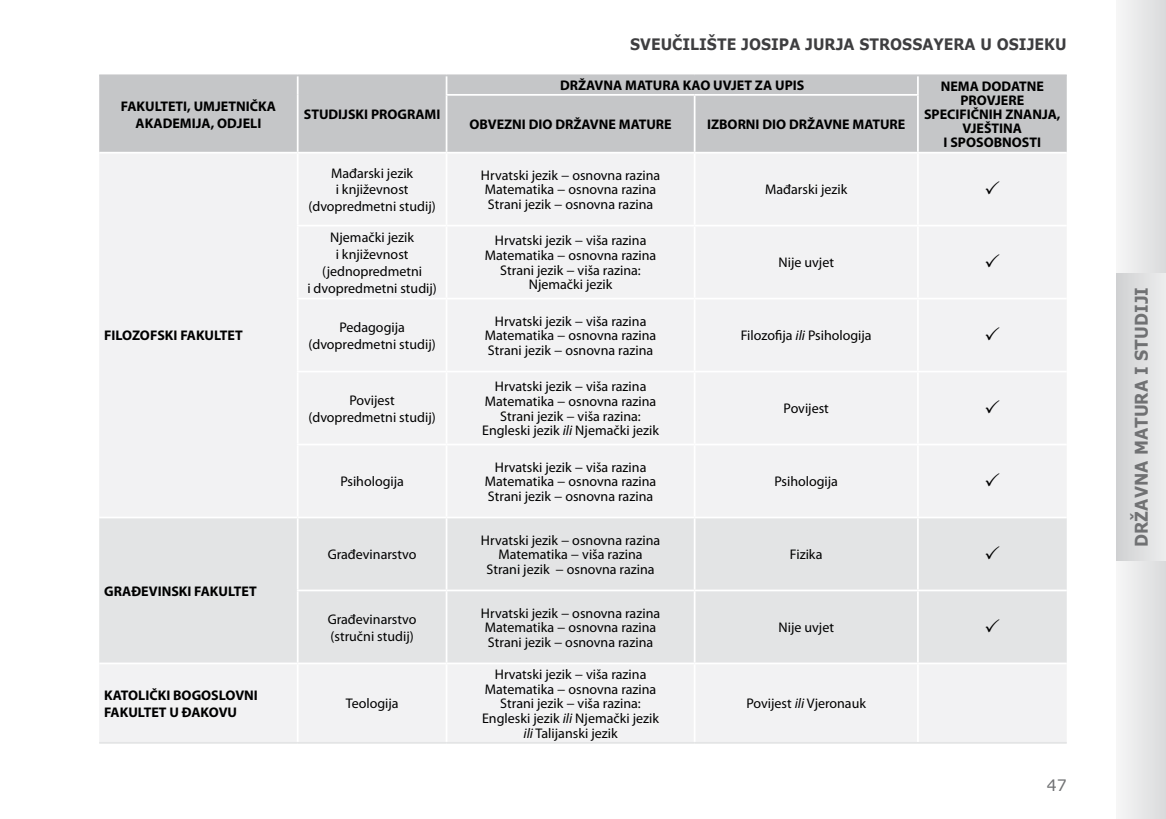
<style>
.page{position:relative;width:1166px;height:819px;background:#fff}
.page>*{position:absolute;margin:0;border:0;box-sizing:border-box;transform-origin:0 0}
.t1{font:700 17.5px "Verdana";color:#707173;scale:.9 1}
.t2{font:700 15.75px "Verdana";color:#3e3e40;scale:.9 1}
.t3{font:15.75px "Verdana";color:#707173}
.t4{font:14px/14.7px "Myriad Pro";color:#000;text-align:center}
.t5{font:700 14px/14px "Myriad Pro";color:#000;text-align:center}
.s1{font-style:italic}
</style>
<div class="page">
<div style="left:1116px;top:0;width:50px;height:819px;background:linear-gradient(to right,#f6f6f7,#dadbdc)"></div>
<div style="left:1116px;top:273px;width:50px;height:288px;background:linear-gradient(to right,#d0d1d2,#eceded)"></div>
<div style="left:99px;top:76px;width:968px;height:76px;background:#c5c6c8"></div>
<div style="left:99px;top:154px;width:968px;height:588px;background:#f2f2f3"></div>
<div style="left:99px;top:518px;width:968px;height:144px;background:#e3e4e5"></div>
<hr style="left:297px;top:153px;width:2px;height:72px;background:#fff">
<hr style="left:446px;top:153px;width:1px;height:72px;background:#fff">
<hr style="left:694px;top:153px;width:1px;height:72px;background:#fff">
<hr style="left:917px;top:153px;width:2px;height:72px;background:#fff">
<hr style="left:297px;top:225px;width:149px;height:1px;background:#fff">
<hr style="left:297px;top:226px;width:2px;height:72px;background:#fff">
<hr style="left:446px;top:225px;width:248px;height:1px;background:#fff">
<hr style="left:446px;top:226px;width:1px;height:72px;background:#fff">
<hr style="left:694px;top:225px;width:224px;height:1px;background:#fff">
<hr style="left:694px;top:226px;width:1px;height:72px;background:#fff">
<hr style="left:918px;top:225px;width:149px;height:1px;background:#fff">
<hr style="left:917px;top:226px;width:2px;height:72px;background:#fff">
<hr style="left:297px;top:298px;width:149px;height:1px;background:#fff">
<hr style="left:297px;top:299px;width:2px;height:71px;background:#fff">
<hr style="left:446px;top:298px;width:248px;height:1px;background:#fff">
<hr style="left:446px;top:299px;width:1px;height:71px;background:#fff">
<hr style="left:694px;top:298px;width:224px;height:1px;background:#fff">
<hr style="left:694px;top:299px;width:1px;height:71px;background:#fff">
<hr style="left:918px;top:298px;width:149px;height:1px;background:#fff">
<hr style="left:917px;top:299px;width:2px;height:71px;background:#fff">
<hr style="left:297px;top:370px;width:149px;height:2px;background:#fff">
<hr style="left:297px;top:372px;width:2px;height:71px;background:#fff">
<hr style="left:446px;top:370px;width:248px;height:2px;background:#fff">
<hr style="left:446px;top:372px;width:1px;height:71px;background:#fff">
<hr style="left:694px;top:370px;width:224px;height:2px;background:#fff">
<hr style="left:694px;top:372px;width:1px;height:71px;background:#fff">
<hr style="left:918px;top:370px;width:149px;height:2px;background:#fff">
<hr style="left:917px;top:372px;width:2px;height:71px;background:#fff">
<hr style="left:297px;top:443px;width:149px;height:2px;background:#fff">
<hr style="left:297px;top:445px;width:2px;height:71px;background:#fff">
<hr style="left:446px;top:443px;width:248px;height:2px;background:#fff">
<hr style="left:446px;top:445px;width:1px;height:71px;background:#fff">
<hr style="left:694px;top:443px;width:224px;height:2px;background:#fff">
<hr style="left:694px;top:445px;width:1px;height:71px;background:#fff">
<hr style="left:918px;top:443px;width:149px;height:2px;background:#fff">
<hr style="left:917px;top:445px;width:2px;height:71px;background:#fff">
<hr style="left:99px;top:516px;width:199px;height:2px;background:#fff">
<hr style="left:298px;top:516px;width:148px;height:2px;background:#fff">
<hr style="left:297px;top:518px;width:2px;height:71px;background:#fff">
<hr style="left:446px;top:516px;width:248px;height:2px;background:#fff">
<hr style="left:446px;top:518px;width:1px;height:71px;background:#fff">
<hr style="left:694px;top:516px;width:224px;height:2px;background:#fff">
<hr style="left:694px;top:518px;width:1px;height:71px;background:#fff">
<hr style="left:918px;top:516px;width:149px;height:2px;background:#fff">
<hr style="left:917px;top:518px;width:2px;height:71px;background:#fff">
<hr style="left:297px;top:589px;width:149px;height:2px;background:#fff">
<hr style="left:297px;top:591px;width:2px;height:71px;background:#fff">
<hr style="left:446px;top:589px;width:248px;height:2px;background:#fff">
<hr style="left:446px;top:591px;width:1px;height:71px;background:#fff">
<hr style="left:694px;top:589px;width:224px;height:2px;background:#fff">
<hr style="left:694px;top:591px;width:1px;height:71px;background:#fff">
<hr style="left:918px;top:589px;width:149px;height:2px;background:#fff">
<hr style="left:917px;top:591px;width:2px;height:71px;background:#fff">
<hr style="left:99px;top:662px;width:199px;height:2px;background:#fff">
<hr style="left:298px;top:662px;width:148px;height:2px;background:#fff">
<hr style="left:297px;top:664px;width:2px;height:78px;background:#fff">
<hr style="left:446px;top:662px;width:248px;height:2px;background:#fff">
<hr style="left:446px;top:664px;width:1px;height:78px;background:#fff">
<hr style="left:694px;top:662px;width:224px;height:2px;background:#fff">
<hr style="left:694px;top:664px;width:1px;height:78px;background:#fff">
<hr style="left:918px;top:662px;width:149px;height:2px;background:#fff">
<hr style="left:917px;top:664px;width:2px;height:78px;background:#fff">
<svg style="left:297px;top:76px;width:2px;height:19px"></svg>
<hr style="left:297px;top:95px;width:2px;height:57px;background:#fff">
<svg style="left:446px;top:76px;width:1px;height:18px"></svg>
<svg style="left:917px;top:76px;width:2px;height:18px"></svg>
<hr style="left:446px;top:94px;width:248px;height:2px;background:#fff">
<hr style="left:446px;top:96px;width:1px;height:56px;background:#fff">
<hr style="left:694px;top:94px;width:225px;height:2px;background:#fff">
<hr style="left:694px;top:96px;width:1px;height:56px;background:#fff">
<hr style="left:917px;top:96px;width:2px;height:56px;background:#fff">
<hr style="left:99px;top:74px;width:199px;height:2px;background:#c5c6c8">
<hr style="left:298px;top:74px;width:148px;height:2px;background:#c5c6c8">
<hr style="left:446px;top:74px;width:248px;height:2px;background:#c5c6c8">
<hr style="left:694px;top:74px;width:224px;height:2px;background:#c5c6c8">
<hr style="left:918px;top:74px;width:149px;height:2px;background:#c5c6c8">
<hr style="left:99px;top:742px;width:199px;height:1px;background:#e3e4e5">
<hr style="left:298px;top:742px;width:148px;height:1px;background:#e3e4e5">
<hr style="left:446px;top:742px;width:248px;height:1px;background:#e3e4e5">
<hr style="left:694px;top:742px;width:224px;height:1px;background:#e3e4e5">
<hr style="left:918px;top:742px;width:149px;height:1px;background:#e3e4e5">
<svg style="left:986px;top:181px;width:13px;height:13px"></svg>
<svg style="left:986px;top:254px;width:13px;height:13px"></svg>
<svg style="left:986px;top:327px;width:13px;height:13px"></svg>
<svg style="left:986px;top:400px;width:13px;height:13px"></svg>
<svg style="left:986px;top:473px;width:13px;height:13px"></svg>
<svg style="left:986px;top:545px;width:13px;height:14px"></svg>
<svg style="left:986px;top:618px;width:13px;height:14px"></svg>
<p class="t5" style="left:121px;top:98px;width:157px;line-height:16.8px">FAKULTETI, UMJETNIČKA<br>AKADEMIJA, ODJELI</p>
<p class="t5" style="left:304px;top:108px;width:138px">STUDIJSKI PROGRAMI</p>
<p class="t2" style="left:630px;top:34px;width:24px">SVEUČI</p>
<p class="t2" style="left:690px;top:34px;width:21px">LIŠTE</p>
<p class="t2" style="left:741px;top:34px;width:105px">josipa jurja</p>
<p class="t2" style="left:859px;top:34px;width:60px">strossa</p>
<p class="t2" style="left:933px;top:34px;width:150px">yera u osijeku</p>
<p class="t5" style="left:560px;top:79px;width:246px">DRŽAVNA MATURA KAO UVJET ZA UPIS</p>
<p class="t5" style="left:924px;top:80px;width:138px">NEMA DODATNE<br>PROVJERE<br>SPECIFIČNIH ZNANJA,<br>VJEŠTINA<br>I SPOSOBNOSTI</p>
<p class="t5" style="left:469px;top:117px;width:204px">OBVEZNI DIO DRŽAVNE MATURE</p>
<p class="t5" style="left:707px;top:117px;width:200px">IZBORNI DIO DRŽAVNE MATURE</p>
<p class="t4" style="left:308px;top:165px;width:129px;line-height:16.8px">Mađarski jezik<br>i književnost (dvopredmetni studij)</p>
<p class="t4" style="left:481px;top:168px;width:181px;text-align:left">Hrvatski jezik − osnovna razina<br>Matematika − osnovna razina<br>Strani jezik − osnovna razina</p>
<p class="t5" style="left:104px;top:329px;width:140px">FILOZOFSKI FAKULTET</p>
<p class="t5" style="left:104px;top:584px;width:154px">GRAĐEVINSKI FAKULTET</p>
<p class="t4" style="left:307px;top:229px;width:131px;line-height:16.8px">Njemački jezik<br>i književnost (jednopredmetni<br>i dvopredmetni studij)</p>
<p class="t4" style="left:485px;top:233px;width:173px">Hrvatski jezik − viša razina<br>Matematika − osnovna razina<br>Strani jezik − viša razina:<br>Njemački jezik</p>
<p class="t4" style="left:308px;top:319px;width:129px;line-height:16.8px">Pedagogija (dvopredmetni studij)</p>
<p class="t4" style="left:485px;top:314px;width:173px">Hrvatski jezik − viša razina<br>Matematika − osnovna razina<br>Strani jezik − osnovna razina</p>
<p class="t4" style="left:308px;top:392px;width:129px;line-height:16.8px">Povijest (dvopredmetni studij)</p>
<p class="t4" style="left:340px;top:474px;width:65px">Psihologija</p>
<p class="t4" style="left:328px;top:547px;width:90px">Građevinarstvo</p>
<p class="t4" style="left:482px;top:379px;width:178px">Hrvatski jezik − viša razina<br>Matematika − osnovna razina<br>Strani jezik − viša razina:<br>Engleski jezik <span class="s1">ili</span> Njemački jezik</p>
<p class="t4" style="left:485px;top:460px;width:173px">Hrvatski jezik − viša razina<br>Matematika − osnovna razina<br>Strani jezik − osnovna razina</p>
<p class="t4" style="left:481px;top:532px;width:181px">Hrvatski jezik − osnovna razina<br>Matematika − viša razina<br>Strani jezik − osnovna razina</p>
<p class="t4" style="left:328px;top:611px;width:90px;line-height:16.8px;text-align:left">Građevinarstvo (stručni studij)</p>
<p class="t4" style="left:481px;top:605px;width:181px;text-align:left">Hrvatski jezik − osnovna razina<br>Matematika − osnovna razina<br>Strani jezik − osnovna razina</p>
<p class="t5" style="left:104px;top:687px;width:155px;line-height:16.8px;text-align:left">KATOLIČKI BOGOSLOVNI<br>FAKULTET U ĐAKOVU</p>
<p class="t4" style="left:346px;top:696px;width:54px">Teologija</p>
<p class="t4" style="left:482px;top:667px;width:178px">Hrvatski jezik − viša razina<br>Matematika − osnovna razina<br>Strani jezik − viša razina:<br>Engleski jezik <span class="s1">ili</span> Njemački jezik <span class="s1">ili</span> Talijanski jezik</p>
<p class="t4" style="left:765px;top:183px;width:84px">Mađarski jezik</p>
<p class="t4" style="left:778px;top:255px;width:57px">Nije uvjet</p>
<p class="t4" style="left:741px;top:328px;width:132px">Filozofija <span class="s1">ili</span> Psihologija</p>
<p class="t4" style="left:783px;top:401px;width:47px">Povijest</p>
<p class="t4" style="left:774px;top:474px;width:65px">Psihologija</p>
<p class="t4" style="left:790px;top:547px;width:34px">Fizika</p>
<p class="t4" style="left:778px;top:620px;width:57px">Nije uvjet</p>
<p class="t4" style="left:746px;top:696px;width:121px">Povijest <span class="s1">ili</span> Vjeronauk</p>
<p class="t3" style="left:1047px;top:775px;width:22px">47</p>
<p class="t1" style="left:1130px;top:547px;width:289px;rotate:-90deg">državna matura i studijI</p>
</div>
